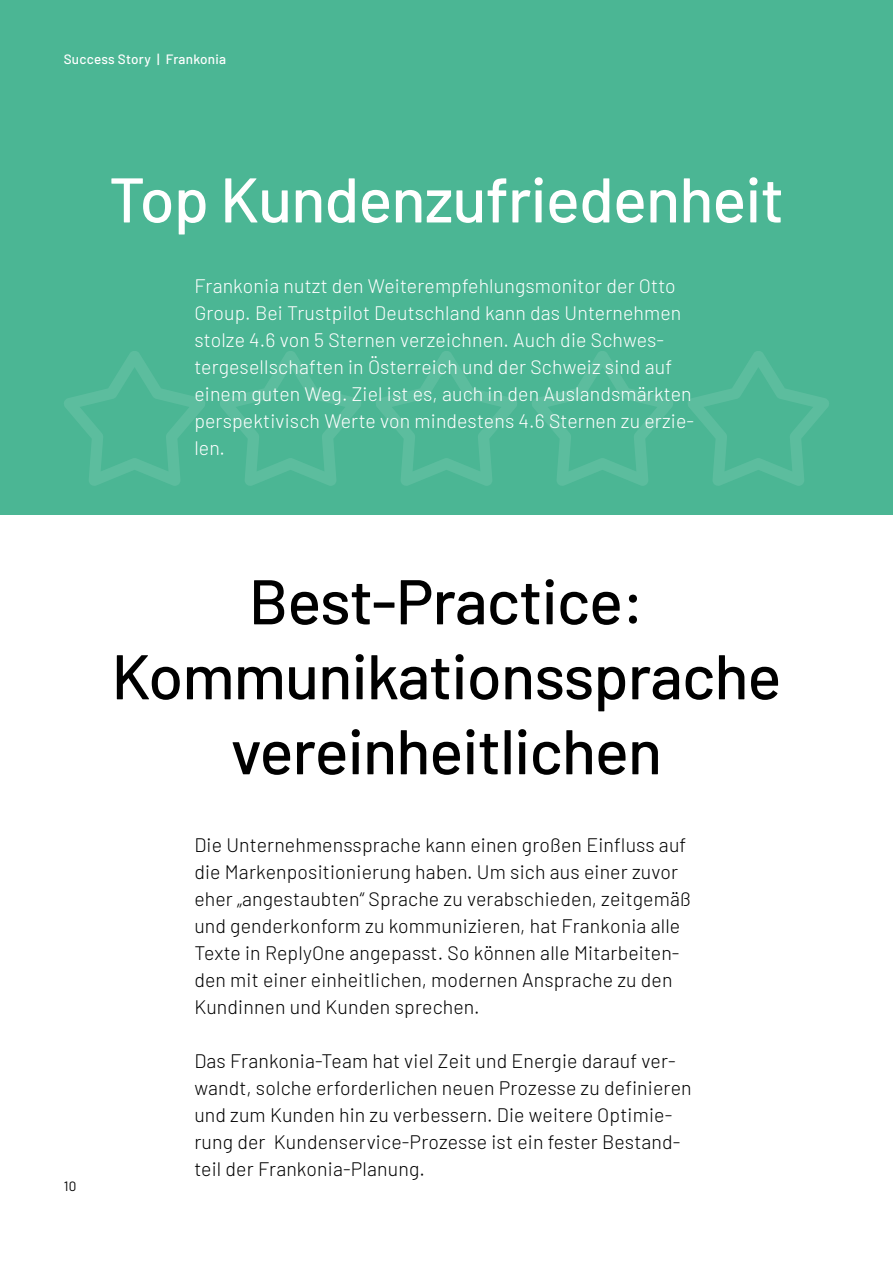
<style>
.page{position:relative;width:893px;height:1263px;background:#fff}
.page>*{position:absolute;margin:0;border:0;box-sizing:border-box;transform-origin:0 0}
.t1{font:500 63px/75px "Barlow";letter-spacing:-.01em;color:#000;text-align:center}
.t2{font:500 63px "Barlow";letter-spacing:-.01em;color:#fff}
.t3{font:300 19.5px/27px "Barlow";letter-spacing:.01em;color:#000}
.t4{font:300 19.5px/27px "Barlow";letter-spacing:.01em;color:#fff}
.t5{font:500 13.5px "Barlow";letter-spacing:.02em;color:#fff}
.t6{font:13.5px "Barlow";color:#000}
</style>
<div class="page">
<div style="left:0;top:0;width:893px;height:514px;background:#4bb694"></div>
<svg style="left:64px;top:351px;width:141px;height:135px"></svg>
<svg style="left:220px;top:351px;width:141px;height:135px"></svg>
<svg style="left:376px;top:351px;width:141px;height:135px"></svg>
<svg style="left:532px;top:351px;width:141px;height:135px"></svg>
<svg style="left:688px;top:351px;width:141px;height:135px"></svg>
<p class="t5" style="left:64px;top:49px;width:164px">Success Story | Frankonia</p>
<h1 class="t2" style="left:109px;top:154px;width:676px">Top Kundenzufriedenheit</h1>
<p class="t4" style="left:194px;top:271px;width:501px">Frankonia nutzt den Weiterempfehlungsmonitor der Otto Group. Bei Trustpilot Deutschland kann das Unternehmen stolze 4.6 von 5 Sternen verzeichnen. Auch die Schwes&shy;tergesellschaften in Österreich und der Schweiz sind auf einem guten Weg. Ziel ist es, auch in den Auslandsmärkten perspektivisch Werte von mindestens 4.6 Sternen zu erzie&shy;len.</p>
<h1 class="t1" style="left:112px;top:559px;width:671px">Best-Practice:<br>Kommunikationssprache vereinheitlichen</h1>
<p class="t6" style="left:64px;top:1177px;width:14px">10</p>
<p class="t3" style="left:194px;top:829px;width:498px">Die Unternehmenssprache kann einen großen Einfluss auf die Markenpositionierung haben. Um sich aus einer zuvor eher „angestaubten“ Sprache zu verabschieden, zeitgemäß und genderkonform zu kommunizieren, hat Frankonia alle Texte in ReplyOne angepasst. So können alle Mitarbeiten&shy;den mit einer einheitlichen, modernen Ansprache zu den Kundinnen und Kunden sprechen.</p>
<p class="t3" style="left:194px;top:1046px;width:499px">Das Frankonia-Team hat viel Zeit und Energie darauf ver&shy;wandt, solche erforderlichen neuen Prozesse zu definieren und zum Kunden hin zu verbessern. Die weitere Optimie&shy;rung der Kundenservice-Prozesse ist ein fester Bestand&shy;teil der Frankonia-Planung.</p>
</div>
